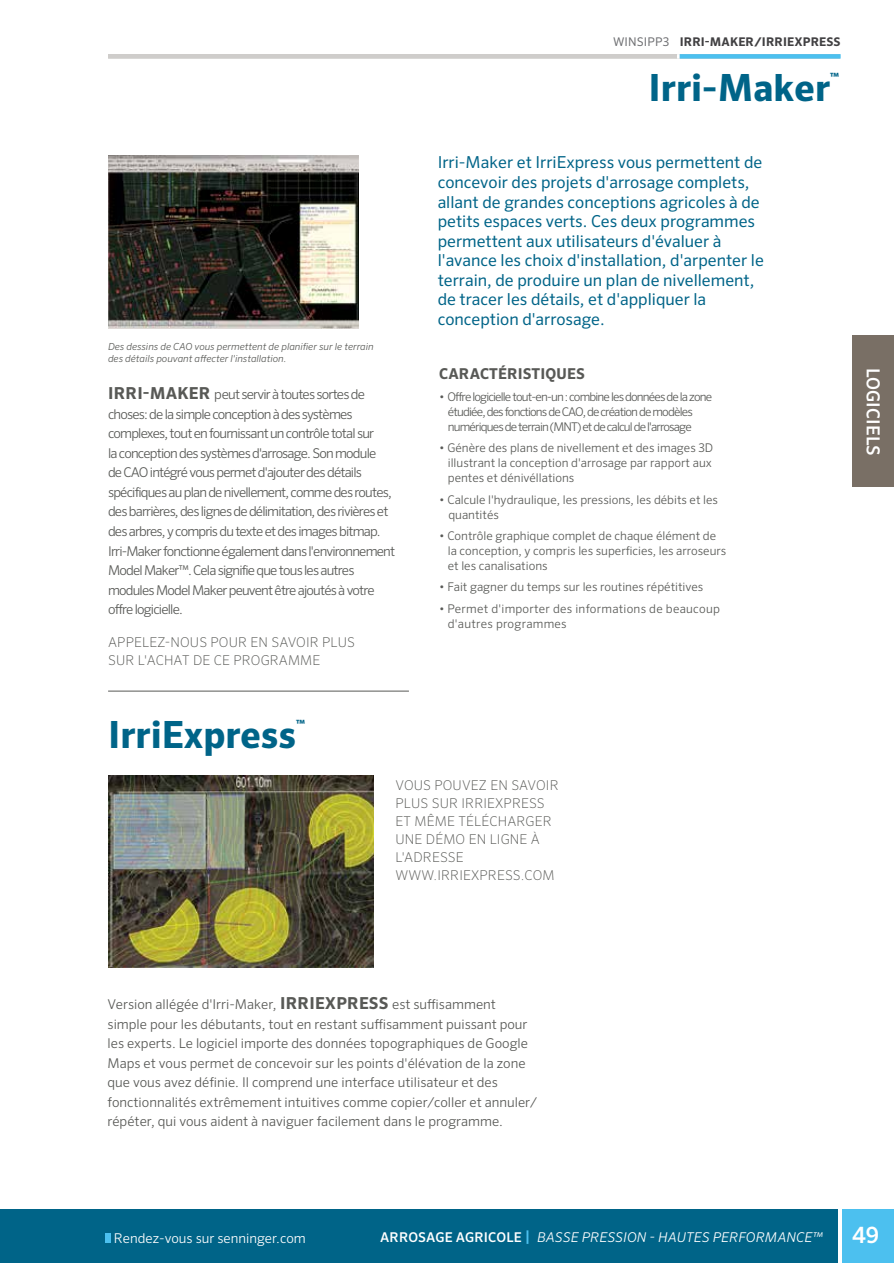
<style>
.page{position:relative;width:894px;height:1263px;background:#fff}
.page>*{position:absolute;margin:0;border:0;box-sizing:border-box;transform-origin:0 0}
.t1{font:700 37.5px "Sero Pro";color:#006488}
.t2{font:500 22.5px "Sero Pro";color:#fff}
.t3{font:500 18px "Sero Pro";letter-spacing:.01em;color:#fff}
.t4{font:16.5px/19.5px "Sero Pro";color:#006488}
.t5{font:700 15px "Sero Pro";letter-spacing:.01em;color:#585956}
.t6{font:300 13.5px/19.5px "Sero Pro";letter-spacing:-.06em;color:#585956}
.t7{font:300 13.5px/19.5px "Sero Pro";color:#585956}
.t8{font:200 13.5px/18px "Sero Pro";letter-spacing:.01em;color:#585956}
.t9{font:italic 300 13.5px "Sero Pro";letter-spacing:.01em;color:#fff}
.t10{font:300 13.5px "Sero Pro";color:#fff}
.t11{font:300 12px/15px "Sero Pro";color:#585956}
.t12{font:300 12px/15px "Sero Pro";letter-spacing:-.07em;color:#585956}
.t13{font:300 12px/15px "Sero Pro";letter-spacing:.02em;color:#585956}
.t14{font:700 12px "Sero Pro";letter-spacing:.01em;color:#414042}
.t15{font:700 11.4px "Sero Pro";color:#006488}
.t16{font:italic 300 9.75px/12px "Sero Pro";color:#585956}
.s1{font-weight:400;color:#6d6e71}
.s2{font-weight:700;font-size:16.5px}
.s3{font-weight:500;font-style:normal}
.s4{font-weight:500;font-style:normal;font-size:15px;color:#4cc0ef}
</style>
<div class="page">
<div style="left:841px;top:1209px;width:52px;height:54px;background:#4cc0ef"></div>
<div style="left:0;top:1209px;width:837px;height:54px;background:#006488"></div>
<div style="left:105px;top:1233px;width:6px;height:9px;background:#4cc0ef"></div>
<hr style="left:108px;top:54px;width:731px;height:4px;background:#cfcdcb">
<div style="left:679px;top:54px;width:161px;height:5px;background:#4cc0ef"></div>
<div style="left:852px;top:335px;width:41px;height:152px;background:#796f65"></div>
<img style="left:108px;top:156px;width:250px;height:173px">
<img style="left:108px;top:775px;width:265px;height:192px">
<hr style="left:108px;top:691px;width:301px;height:1px;background:#585956">
<p class="t14" style="left:612px;top:34px;width:229px"><span class="s1">WINSIPP3</span> IRRI-MAKER/IRRIEXPRESS</p>
<h1 class="t1" style="left:648px;top:64px;width:183px">Irri-Maker</h1>
<p class="t15" style="left:830px;top:70px;width:11px">™</p>
<p class="t16" style="left:108px;top:340px;width:267px">Des dessins de CAO vous permettent de planifier sur le terrain des détails pouvant affecter l'installation.</p>
<p class="t6" style="left:108px;top:385px;width:288px"><span class="s2">IRRI-MAKER</span> peut servir à toutes sortes de choses: de la simple conception à des systèmes complexes, tout en fournissant un contrôle total sur<br>la conception des systèmes d'arrosage. Son module<br>de CAO intégré vous permet d'ajouter des détails spécifiques au plan de nivellement, comme des routes, des barrières, des lignes de délimitation, des rivières et des arbres, y compris du texte et des images bitmap.<br>Irri-Maker fonctionne également dans l'environnement Model Maker™. Cela signifie que tous les autres modules Model Maker peuvent être ajoutés à votre offre logicielle.</p>
<p class="t8" style="left:108px;top:633px;width:248px">APPELEZ-NOUS POUR EN SAVOIR PLUS<br>SUR L'ACHAT DE CE PROGRAMME</p>
<h1 class="t1" style="left:108px;top:712px;width:189px">IrriExpress</h1>
<p class="t15" style="left:296px;top:717px;width:11px">™</p>
<p class="t4" style="left:437px;top:153px;width:327px">Irri-Maker et IrriExpress vous permettent de concevoir des projets d'arrosage complets, allant de grandes conceptions agricoles à de petits espaces verts. Ces deux programmes permettent aux utilisateurs d'évaluer à l'avance les choix d'installation, d'arpenter le terrain, de produire un plan de nivellement, de tracer les détails, et d'appliquer la conception d'arrosage.</p>
<p class="t5" style="left:439px;top:364px;width:147px">CARACTÉRISTIQUES</p>
<p class="t12" style="left:447px;top:389px;width:266px;text-indent:-9px">• Offre logicielle tout-en-un : combine les données de la zone étudiée, des fonctions de CAO, de création de modèles numériques de terrain (MNT) et de calcul de l'arrosage</p>
<p class="t11" style="left:447px;top:440px;width:267px;text-align:justify;text-indent:-9px">• Génère des plans de nivellement et des images 3D illustrant la conception d'arrosage par rapport aux pentes et dénivéllations</p>
<p class="t11" style="left:448px;top:492px;width:271px;text-indent:-9px">• Calcule l'hydraulique, les pressions, les débits et les quantités</p>
<p class="t11" style="left:447px;top:528px;width:280px;text-indent:-9px">• Contrôle graphique complet de chaque élément de la conception, y compris les superficies, les arroseurs et les canalisations</p>
<p class="t11" style="left:439px;top:579px;width:265px">• Fait gagner du temps sur les routines répétitives</p>
<p class="t13" style="left:447px;top:601px;width:273px;text-indent:-9px">• Permet d'importer des informations de beaucoup d'autres programmes</p>
<p class="t8" style="left:395px;top:776px;width:165px">VOUS POUVEZ EN SAVOIR<br>PLUS SUR IRRIEXPRESS<br>ET MÊME TÉLÉCHARGER<br>UNE DÉMO EN LIGNE À<br>L'ADRESSE<br>WWW.IRRIEXPRESS.COM</p>
<p class="t7" style="left:107px;top:994px;width:431px">Version allégée d'Irri-Maker, <span class="s2">IRRIEXPRESS</span> est suffisamment simple pour les débutants, tout en restant suffisamment puissant pour les experts. Le logiciel importe des données topographiques de Google Maps et vous permet de concevoir sur les points d'élévation de la zone que vous avez définie. Il comprend une interface utilisateur et des fonctionnalités extrêmement intuitives comme copier/coller et annuler/ répéter, qui vous aident à naviguer facilement dans le programme.</p>
<h3 class="t3" style="left:883px;top:367px;width:90px;rotate:90deg">LOGICIELS</h3>
<p class="t10" style="left:114px;top:1229px;width:193px">Rendez-vous sur senninger.com</p>
<p class="t9" style="left:380px;top:1229px;width:444px"><span class="s3">ARROSAGE AGRICOLE</span> <span class="s4">|</span> BASSE PRESSION - HAUTES PERFORMANCE™</p>
<h2 class="t2" style="left:851px;top:1221px;width:29px">49</h2>
</div>
